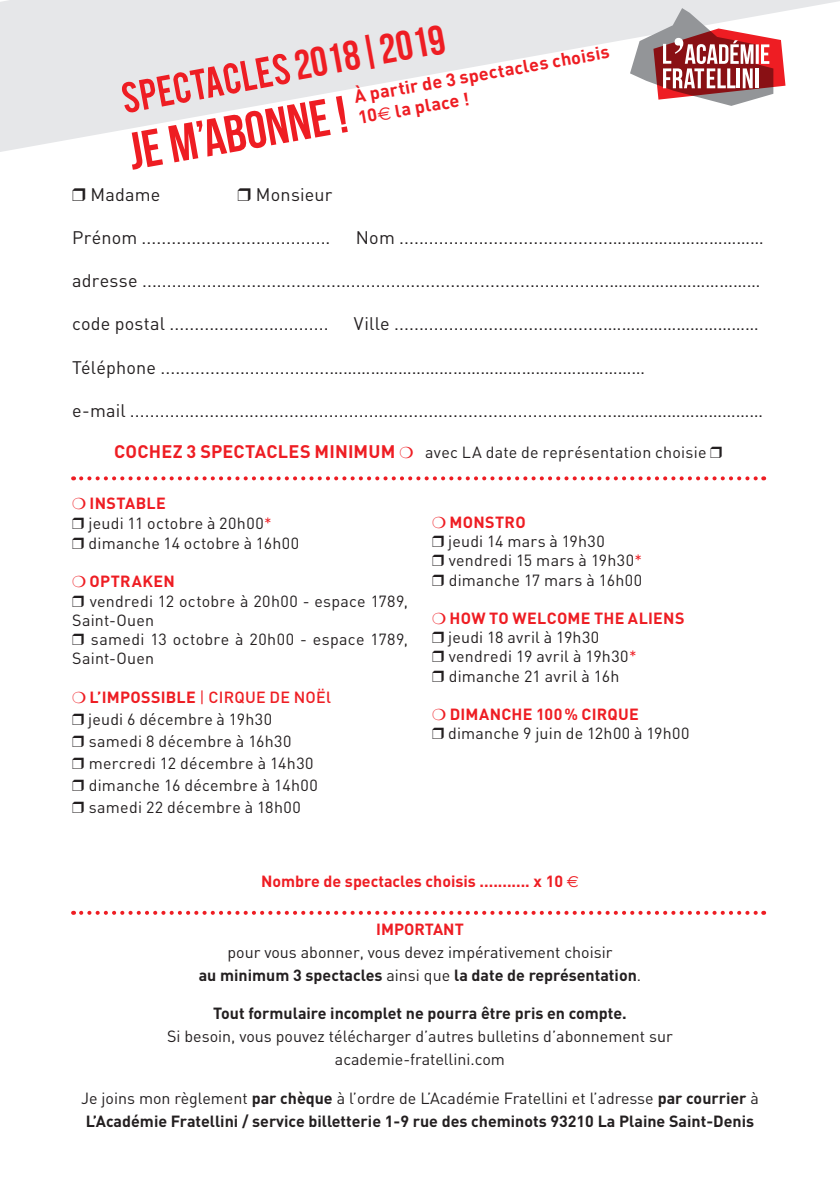
<style>
.page{position:relative;width:840px;height:1191px;background:#fff}
.page>*{position:absolute;margin:0;border:0;box-sizing:border-box;transform-origin:0 0}
.t1{font:52.2px "Bebas Neue";color:#ee1d23}
.t2{font:41.4px "Bebas Neue";color:#ee1d23}
.t3{font:18px "DIN";letter-spacing:.01em;color:#231f20}
.t4{font:700 18px/21.6px "DIN";color:#ee1d23}
.t5{font:16px/19.2px "DIN";letter-spacing:.015em;color:#231f20}
.t6{font:700 16px/23px "DIN";color:#231f20;text-align:center}
.t7{font:700 16px "DIN";color:#ee1d23}
.s1{font-family:"Euro Sans";font-weight:400}
.s2{font-weight:700;font-size:18px;color:#ee1d23}
.s3{color:#ee1d23}
.s4{font-weight:700;color:#ee1d23}
.s5{font-weight:500;color:#ee1d23}
.s6{font-weight:700}
.s7{font-weight:400}
</style>
<div class="page">
<svg style="left:0;top:0;width:839px;height:152px;fill:#e6e7e9"></svg>
<svg style="left:121px;top:54px;width:169px;height:59px;background:#e9b8bb"></svg>
<svg style="left:81px;top:476px;width:682px;height:4px"></svg>
<svg style="left:81px;top:910px;width:682px;height:4px"></svg>
<svg style="left:629px;top:8px;width:156px;height:98px"></svg>
<h2 class="t2" style="left:291px;top:43px;width:154px;rotate:-10deg">2018|2019</h2>
<p class="t4" style="left:352px;top:85px;width:260px;rotate:-10deg">À partir de 3 spectacles choisis<br>10<span class="s1">€</span> la place !</p>
<h1 class="t1" style="left:124px;top:124px;width:222px;rotate:-10deg">je m’abonne !</h1>
<p class="t3" style="left:72px;top:183px;width:90px">❒ Madame</p>
<p class="t3" style="left:237px;top:183px;width:96px">❒ Monsieur</p>
<p class="t3" style="left:72px;top:226px;width:260px">Prénom ......................................</p>
<p class="t3" style="left:355px;top:226px;width:409px">Nom ...........................................……………………………</p>
<p class="t3" style="left:72px;top:269px;width:689px">adresse ..............................................................................................……………………………</p>
<p class="t3" style="left:72px;top:313px;width:258px">code postal ................................</p>
<p class="t3" style="left:354px;top:313px;width:406px">Ville ...........................................……………………………</p>
<p class="t3" style="left:72px;top:356px;width:574px">Téléphone ..................................……………………………………………………………</p>
<p class="t3" style="left:72px;top:399px;width:692px">e-mail .................................................................................................……………………………</p>
<p class="t5" style="left:114px;top:442px;width:609px"><span class="s2">Cochez 3 spectacles minimum</span> <span class="s3">❍</span> avec LA date de représentation choisie ❒</p>
<p class="t5" style="left:72px;top:493px;width:228px;line-height:20px"><span class="s3">❍</span> <span class="s4">instable<br></span>❒ jeudi 11 octobre à 20h00<span class="s3">*<br></span>❒ dimanche 14 octobre à 16h00</p>
<p class="t5" style="left:72px;top:572px;width:337px"><span class="s3">❍</span> <span class="s4">optraken<br></span>❒ vendredi 12 octobre à 20h00 - espace 1789,<br>Saint-Ouen<br>❒ samedi 13 octobre à 20h00 - espace 1789,<br>Saint-Ouen</p>
<p class="t5" style="left:72px;top:685px;width:260px;line-height:22px"><span class="s3">❍</span> <span class="s4">l’impossible</span> <span class="s3">|</span> <span class="s5">CIRQUE DE NOël </span>❒ jeudi 6 décembre à 19h30<br>❒ samedi 8 décembre à 16h30<br>❒ mercredi 12 décembre à 14h30<br>❒ dimanche 16 décembre à 14h00 ❒ samedi 22 décembre à 18h00</p>
<p class="t5" style="left:432px;top:512px;width:211px"><span class="s3">❍</span> <span class="s4">monstro<br></span>❒ jeudi 14 mars à 19h30<br>❒ vendredi 15 mars à 19h30<span class="s3">* </span>❒ dimanche 17 mars à 16h00</p>
<p class="t5" style="left:432px;top:608px;width:242px"><span class="s3">❍</span> <span class="s4">how to welcome the aliens </span>❒ jeudi 18 avril à 19h30<br>❒ vendredi 19 avril à 19h30<span class="s3">*<br></span>❒ dimanche 21 avril à 16h</p>
<p class="t5" style="left:432px;top:704px;width:259px"><span class="s3">❍</span> <span class="s4">dimanche 100% cirque<br></span>❒ dimanche 9 juin de 12h00 à 19h00</p>
<p class="t7" style="left:261px;top:870px;width:319px">Nombre de spectacles choisis ........... x 10 <span class="s1">€</span></p>
<p class="t7" style="left:376px;top:918px;width:89px">important</p>
<p class="t5" style="left:199px;top:940px;width:443px;line-height:23px;text-align:center">pour vous abonner, vous devez impérativement choisir<br><span class="s6">au minimum 3 spectacles</span> ainsi que <span class="s6">la date de représentation</span>.</p>
<p class="t6" style="left:213px;top:1001px;width:415px">Tout formulaire incomplet ne pourra être pris en compte.</p>
<p class="t5" style="left:167px;top:1024px;width:507px;line-height:23px;text-align:center">Si besoin, vous pouvez télécharger d’autres bulletins d’abonnement sur academie-fratellini.com</p>
<p class="t6" style="left:81px;top:1085px;width:679px"><span class="s7">Je joins mon règlement</span> par chèque <span class="s7">à l’ordre de L’Académie Fratellini et l’adresse</span> par courrier <span class="s7">à<br></span>L’Académie Fratellini / service billetterie 1-9 rue des cheminots 93210 La Plaine Saint-Denis</p>
</div>
